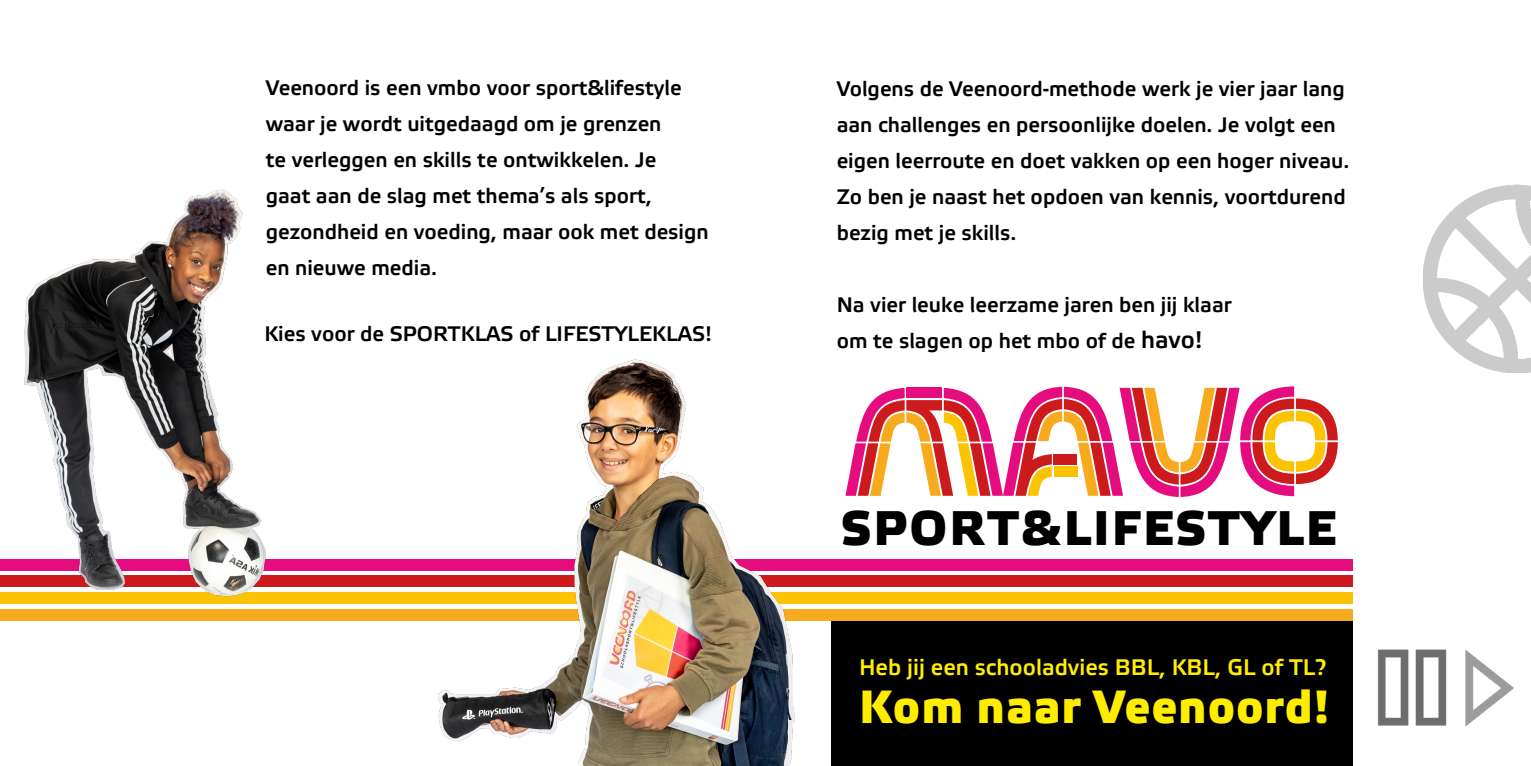
<style>
.page{position:relative;width:1531px;height:766px;background:#fff}
.page>*{position:absolute;margin:0;border:0;box-sizing:border-box;transform-origin:0 0}
.t1{font:700 48.45px "Etelka Medium Pro";letter-spacing:.045em;color:#000}
.t2{font:700 46.5px "Etelka Medium Pro";letter-spacing:.02em;color:#ffed00}
.t3{font:22.5px "Etelka Medium Pro";color:#ffed00}
.t4{font:500 21px/36px "Etelka";color:#000}
.s1{font-size:24px}
</style>
<div class="page">
<div style="left:831px;top:610px;width:521px;height:155px;background:#000"></div>
<img style="left:1423px;top:184px;width:108px;height:188px">
<img style="left:1465px;top:650px;width:49px;height:77px">
<img style="left:1377px;top:649px;width:70px;height:77px">
<div style="left:0;top:558px;width:1352px;height:12px;background:#e50c7e"></div>
<div style="left:0;top:575px;width:1352px;height:12px;background:#cd1a1c"></div>
<div style="left:0;top:608px;width:1352px;height:12px;background:#f8aa1e"></div>
<div style="left:0;top:592px;width:1352px;height:11px;background:#fcc304"></div>
<img style="left:347px;top:359px;width:608px;height:406px">
<img style="left:0;top:189px;width:317px;height:432px">
<svg style="left:845px;top:386px;width:493px;height:111px"></svg>
<p class="t4" style="left:266px;top:70px;width:444px">Veenoord is een vmbo voor sport&amp;lifestyle waar je wordt uitgedaagd om je grenzen<br>te verleggen en skills te ontwikkelen. Je<br>gaat aan de slag met thema’s als sport, gezondheid en voeding, maar ook met design en nieuwe media.</p>
<p class="t4" style="left:264px;top:316px;width:449px">Kies voor de SPORTKLAS of LIFESTYLEKLAS!</p>
<p class="t4" style="left:837px;top:71px;width:514px">Volgens de Veenoord-methode werk je vier jaar lang aan challenges en persoonlijke doelen. Je volgt een eigen leerroute en doet vakken op een hoger niveau.<br>Zo ben je naast het opdoen van kennis, voortdurend bezig met je skills.</p>
<p class="t4" style="left:837px;top:287px;width:397px">Na vier leuke leerzame jaren ben jij klaar om te slagen op het mbo of de <span class="s1">havo!</span></p>
<h1 class="t1" style="left:841px;top:500px;width:496px">SPORT&amp;LIFESTYLE</h1>
<p class="t3" style="left:859px;top:654px;width:469px">Heb jij een schooladvies BBL, KBL, GL of TL?</p>
<h2 class="t2" style="left:859px;top:680px;width:472px">Kom naar Veenoord!</h2>
</div>
